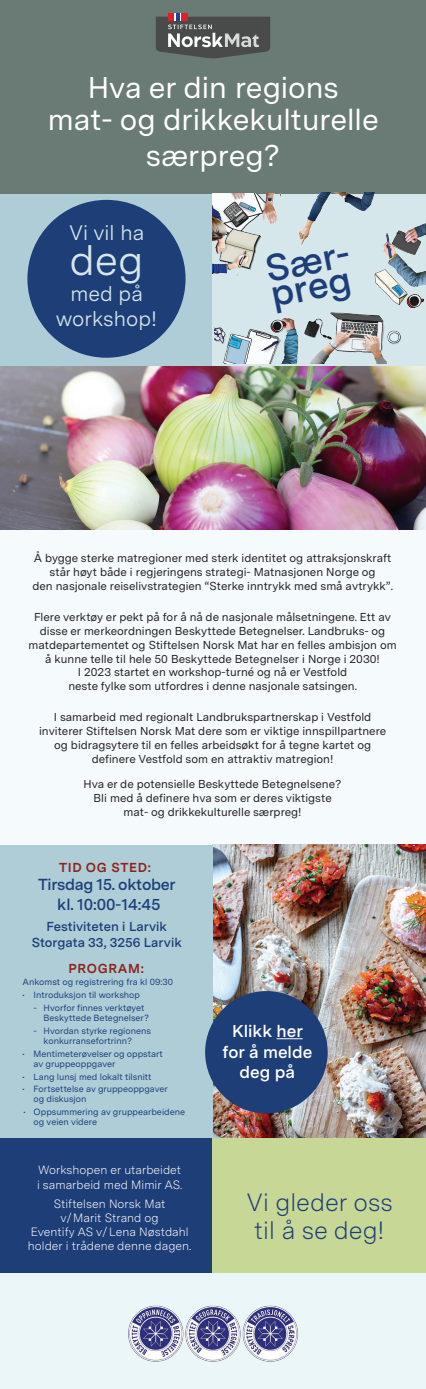
<style>
.page{position:relative;width:426px;height:1389px;background:#fff}
.page>*{position:absolute;margin:0;border:0;box-sizing:border-box;transform-origin:0 0}
.t1{font:42px "Messina Sans";color:#d6e7ec}
.t2{font:600 37.3px "Messina Sans";color:#1e3e78}
.t3{font:30px/32px "Messina Sans";color:#fff;text-align:center}
.t4{font:300 25px/28px "Messina Sans";color:#1e3e78;text-align:center}
.t5{font:21px/25.2px "Messina Sans";color:#d6e7ec;text-align:center}
.t6{font:600 17.1px/20.5px "Messina Sans";color:#fff;text-align:center}
.t7{font:600 16px/19.2px "Messina Sans";letter-spacing:-.02em;color:#1e3e78;text-align:center}
.t8{font:600 13px/15.6px "Messina Sans";color:#1e3e78;text-align:center}
.t9{font:700 13px "Messina Sans";letter-spacing:.05em;color:#8f231c}
.t10{font:300 12px/14px "Messina Sans";color:#fff}
.t11{font:11.5px/13.8px "Messina Sans";color:#231f20;text-align:center}
.t12{font:9px/10px "Messina Sans";color:#1e3e78}
</style>
<div class="page">
<div style="left:0;top:527px;width:425px;height:321px;background:#f5fafc"></div>
<div style="left:0;top:1137px;width:213px;height:142px;background:#1e3e78"></div>
<div style="left:213px;top:1137px;width:212px;height:142px;background:#c7d795"></div>
<div style="left:0;top:1273px;width:425px;height:116px;background:#eaf6f8"></div>
<div style="left:0;top:191px;width:213px;height:176px;background:#aecdd7"></div>
<div style="left:27px;top:200px;width:158px;height:158px;background:#1e3e78;border-radius:50%"></div>
<img style="left:213px;top:845px;width:212px;height:292px">
<div style="left:0;top:845px;width:213px;height:292px;background:#aecdd7"></div>
<div style="left:213px;top:185px;width:212px;height:182px;background:#d6e7ec"></div>
<div style="left:0;top:0;width:425px;height:193px;background:#6a7a75"></div>
<div style="left:205px;top:991px;width:122px;height:122px;background:#1e3e78;border-radius:50%"></div>
<svg style="left:276px;top:1038px;width:26px;height:1px"></svg>
<img style="left:374px;top:223px;width:51px;height:85px">
<img style="left:212px;top:298px;width:200px;height:66px">
<img style="left:212px;top:193px;width:68px;height:83px">
<img style="left:295px;top:193px;width:80px;height:56px">
<svg style="left:155px;top:13px;width:115px;height:45px"></svg>
<img style="left:128px;top:1305px;width:170px;height:57px">
<img style="left:0;top:367px;width:425px;height:163px">
<h3 class="t3" style="left:48px;top:70px;width:332px">Hva er din regions<br>mat- og drikkekulturelle</h3>
<h3 class="t3" style="left:146px;top:138px;width:136px">særpreg?</h3>
<h3 class="t5" style="left:69px;top:220px;width:77px">Vi vil ha</h3>
<h1 class="t1" style="left:69px;top:230px;width:75px">deg</h1>
<h3 class="t5" style="left:56px;top:280px;width:103px">med på workshop!</h3>
<h2 class="t2" style="left:260px;top:242px;width:92px;rotate:-11deg">Sær-</h2>
<h2 class="t2" style="left:265px;top:267px;width:83px;rotate:-11deg">preg</h2>
<p class="t11" style="left:32px;top:551px;width:361px">Å bygge sterke matregioner med sterk identitet og attraksjonskraft står høyt både i regjeringens strategi- Matnasjonen Norge og<br>den nasjonale reiselivstrategien “Sterke inntrykk med små avtrykk”.</p>
<p class="t11" style="left:28px;top:610px;width:369px">Flere verktøy er pekt på for å nå de nasjonale målsetningene. Ett av disse er merkeordningen Beskyttede Betegnelser. Landbruks- og matdepartementet og Stiftelsen Norsk Mat har en felles ambisjon om å kunne telle til hele 50 Beskyttede Betegnelser i Norge i 2030!<br>I 2023 startet en workshop-turné og nå er Vestfold<br>neste fylke som utfordres i denne nasjonale satsingen.</p>
<p class="t11" style="left:39px;top:710px;width:348px">I samarbeid med regionalt Landbrukspartnerskap i Vestfold inviterer Stiftelsen Norsk Mat dere som er viktige innspillpartnere og bidragsytere til en felles arbeidsøkt for å tegne kartet og definere Vestfold som en attraktiv matregion!</p>
<p class="t11" style="left:83px;top:777px;width:259px">Hva er de potensielle Beskyttede Betegnelsene?<br>Bli med å definere hva som er deres viktigste mat- og drikkekulturelle særpreg!</p>
<p class="t9" style="left:59px;top:858px;width:93px">TID OG STED:</p>
<h3 class="t7" style="left:38px;top:875px;width:139px">Tirsdag 15. oktober kl. 10:00-14:45</h3>
<p class="t8" style="left:32px;top:918px;width:151px">Festiviteten i Larvik<br>Storgata 33, 3256 Larvik</p>
<p class="t9" style="left:68px;top:959px;width:77px">PROGRAM:</p>
<p class="t12" style="left:23px;top:977px;width:152px">Ankomst og registrering fra kl 09:30</p>
<p class="t12" style="left:23px;top:990px;width:119px">• Introduksjon til workshop</p>
<p class="t12" style="left:44px;top:1003px;width:107px;text-indent:-10px">- Hvorfor finnes verktøyet<br>Beskyttede Betegnelser?</p>
<p class="t12" style="left:44px;top:1025px;width:109px;text-indent:-10px">- Hvordan styrke regionens konkurransefortrinn?</p>
<p class="t12" style="left:34px;top:1048px;width:131px;text-indent:-11px">• Mentimeterøvelser og oppstart av gruppeoppgaver</p>
<p class="t12" style="left:23px;top:1071px;width:130px">• Lang lunsj med lokalt tilsnitt</p>
<p class="t12" style="left:34px;top:1084px;width:136px;text-indent:-11px">• Fortsettelse av gruppeoppgaver og diskusjon</p>
<p class="t12" style="left:34px;top:1107px;width:153px;text-indent:-10px">• Oppsummering av gruppearbeidene og veien videre</p>
<p class="t10" style="left:37px;top:1163px;width:147px">Workshopen er utarbeidet i samarbeid med Mimir AS.</p>
<p class="t10" style="left:28px;top:1197px;width:165px;text-align:center">Stiftelsen Norsk Mat<br>v/Marit Strand og<br>Eventify AS v/Lena Nøstdahl holder i trådene denne dagen.</p>
<h3 class="t6" style="left:222px;top:1020px;width:91px">Klikk her for å melde deg på</h3>
<h3 class="t4" style="left:246px;top:1188px;width:148px">Vi gleder oss til å se deg!</h3>
</div>
